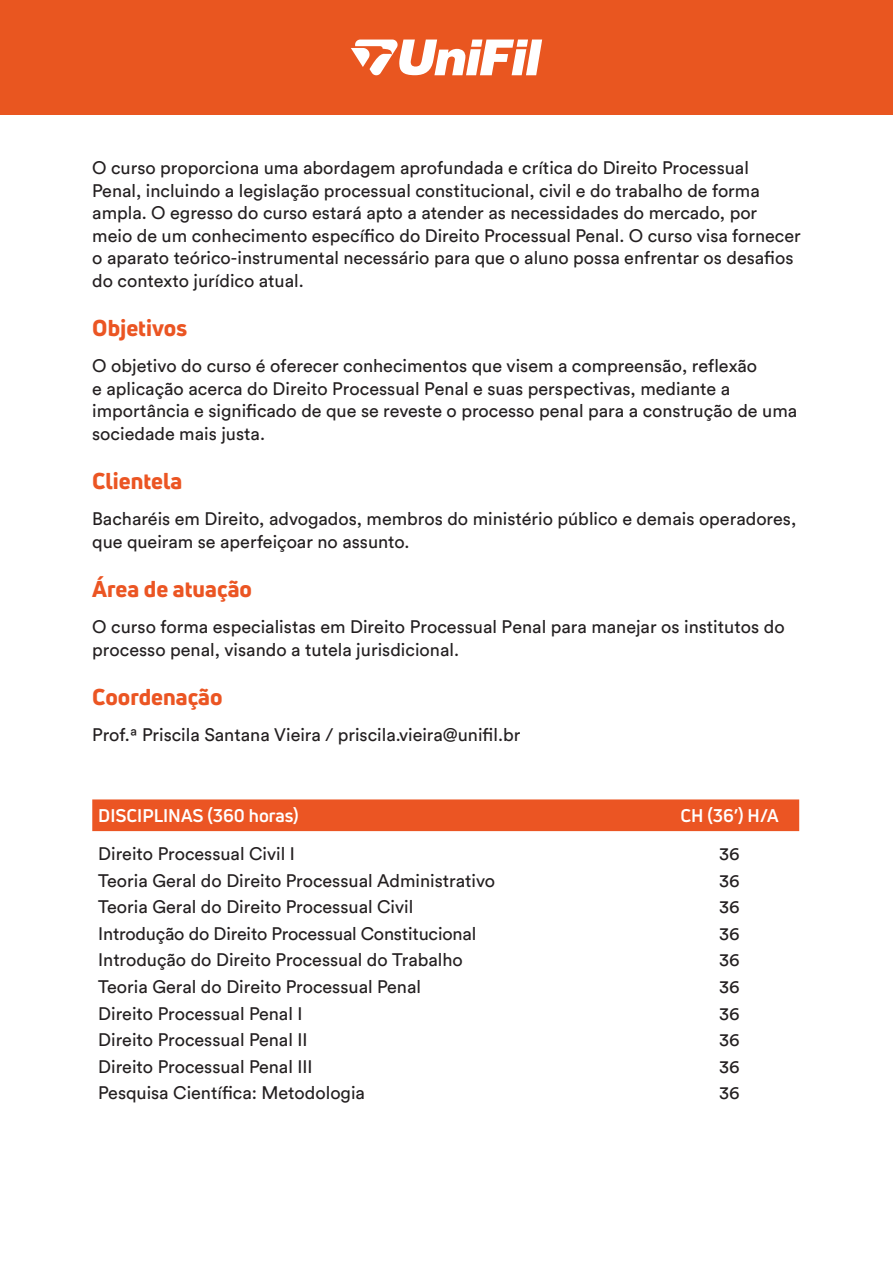
<style>
.page{position:relative;width:893px;height:1263px;background:#fff}
.page>*{position:absolute;margin:0;border:0;box-sizing:border-box;transform-origin:0 0}
.t1{font:800 22.5px "Uni Neue";color:#eb5523}
.t2{font:18px/22.5px "Circular Std";color:#231f20}
.t3{font:700 18px "Uni Neue";color:#fff}
</style>
<div class="page">
<div style="left:0;top:0;width:893px;height:115px;background:#e95620"></div>
<svg style="left:351px;top:40px;width:191px;height:35px"></svg>
<div style="left:92px;top:799px;width:707px;height:32px;background:#eb5523"></div>
<p class="t2" style="left:92px;top:156px;width:710px">O curso proporciona uma abordagem aprofundada e crítica do Direito Processual Penal, incluindo a legislação processual constitucional, civil e do trabalho de forma ampla. O egresso do curso estará apto a atender as necessidades do mercado, por meio de um conhecimento específico do Direito Processual Penal. O curso visa fornecer o aparato teórico-instrumental necessário para que o aluno possa enfrentar os desafios do contexto jurídico atual.</p>
<p class="t1" style="left:92px;top:313px;width:97px">Objetivos</p>
<p class="t2" style="left:92px;top:354px;width:706px">O objetivo do curso é oferecer conhecimentos que visem a compreensão, reflexão<br>e aplicação acerca do Direito Processual Penal e suas perspectivas, mediante a importância e significado de que se reveste o processo penal para a construção de uma sociedade mais justa.</p>
<p class="t1" style="left:92px;top:466px;width:91px">Clientela</p>
<p class="t2" style="left:92px;top:507px;width:706px">Bacharéis em Direito, advogados, membros do ministério público e demais operadores, que queiram se aperfeiçoar no assunto.</p>
<p class="t1" style="left:92px;top:574px;width:161px">Área de atuação</p>
<p class="t2" style="left:92px;top:615px;width:694px">O curso forma especialistas em Direito Processual Penal para manejar os institutos do processo penal, visando a tutela jurisdicional.</p>
<p class="t1" style="left:92px;top:682px;width:132px">Coordenação</p>
<p class="t2" style="left:92px;top:723px;width:429px">Prof.ª Priscila Santana Vieira / priscila.vieira@unifil.br</p>
<p class="t3" style="left:98px;top:804px;width:202px">DISCIPLINAS (360 horas)</p>
<p class="t3" style="left:680px;top:804px;width:100px">CH (36’) H/A</p>
<p class="t2" style="left:98px;top:842px;width:198px">Direito Processual Civil I</p>
<p class="t2" style="left:719px;top:842px;width:22px">36</p>
<p class="t2" style="left:98px;top:869px;width:398px">Teoria Geral do Direito Processual Administrativo</p>
<p class="t2" style="left:719px;top:869px;width:22px">36</p>
<p class="t2" style="left:98px;top:895px;width:317px">Teoria Geral do Direito Processual Civil</p>
<p class="t2" style="left:719px;top:895px;width:22px">36</p>
<p class="t2" style="left:98px;top:922px;width:379px">Introdução do Direito Processual Constitucional</p>
<p class="t2" style="left:719px;top:922px;width:22px">36</p>
<p class="t2" style="left:98px;top:949px;width:366px">Introdução do Direito Processual do Trabalho</p>
<p class="t2" style="left:719px;top:949px;width:22px">36</p>
<p class="t2" style="left:98px;top:975px;width:324px">Teoria Geral do Direito Processual Penal</p>
<p class="t2" style="left:719px;top:975px;width:22px">36</p>
<p class="t2" style="left:98px;top:1002px;width:206px">Direito Processual Penal I</p>
<p class="t2" style="left:719px;top:1002px;width:22px">36</p>
<p class="t2" style="left:98px;top:1028px;width:211px">Direito Processual Penal II</p>
<p class="t2" style="left:719px;top:1028px;width:22px">36</p>
<p class="t2" style="left:98px;top:1055px;width:216px">Direito Processual Penal III</p>
<p class="t2" style="left:719px;top:1055px;width:22px">36</p>
<p class="t2" style="left:98px;top:1081px;width:268px">Pesquisa Científica: Metodologia</p>
<p class="t2" style="left:719px;top:1081px;width:22px">36</p>
</div>
